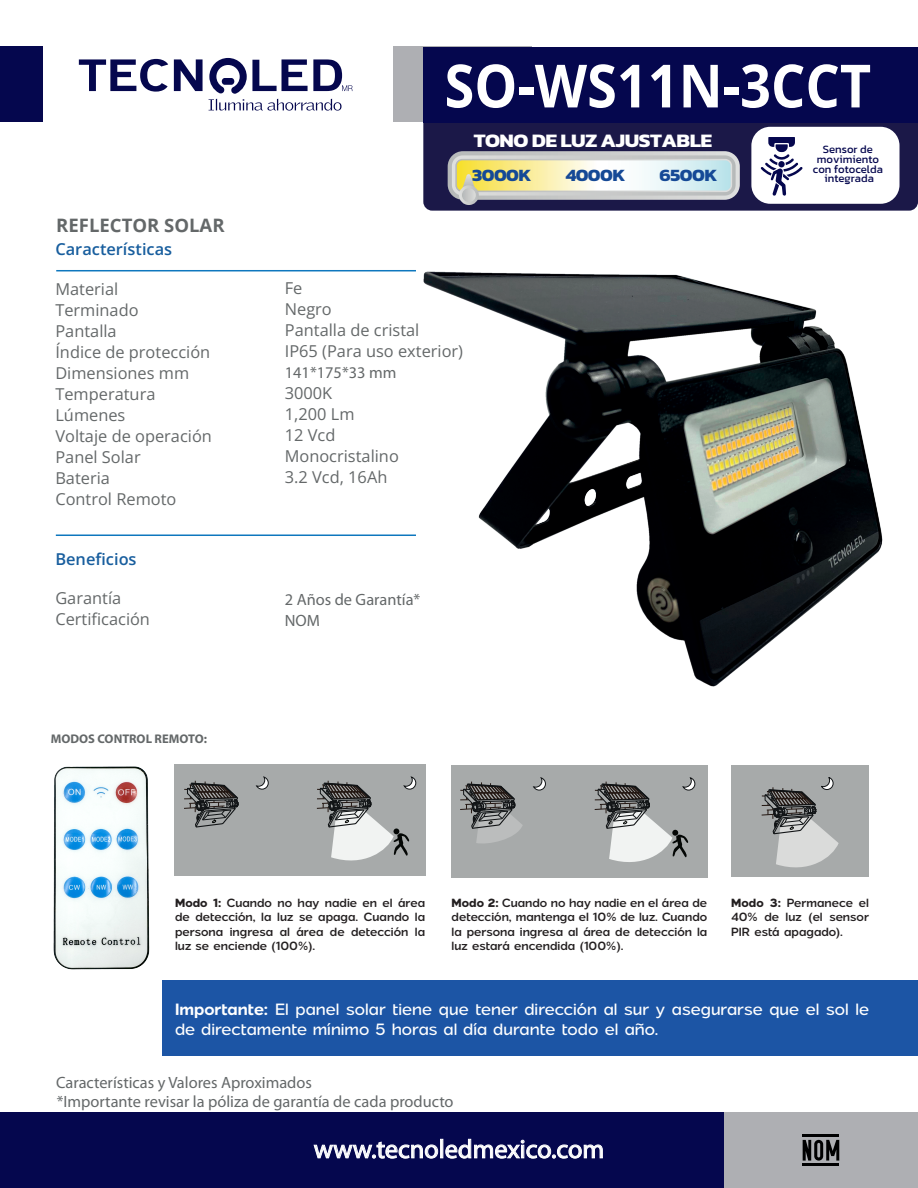
<style>
.page{position:relative;width:918px;height:1188px;background:#fff}
.page>*{position:absolute;margin:0;border:0;box-sizing:border-box;transform-origin:0 0}
.t1{font:700 59.7px "Open Sans";color:#fff;scale:.91 1}
.t2{font:26.1px "Myriad Pro";color:#fff}
.t3{font:700 19.35px "Kanit";letter-spacing:-.025em;color:#fff;scale:1.1 1}
.t4{font:700 18.6px "Open Sans";color:#646869}
.t5{font:700 17.4px "Kanit";letter-spacing:-.025em;color:#154996;scale:1.1 1}
.t6{font:500 16.5px/19.8px "Asen Pro";color:#fff}
.t7{font:16.35px/21px "Open Sans";color:#646869}
.t8{font:16.35px/21px "Myriad Pro";color:#646869}
.t9{font:600 16.35px "Open Sans";color:#185e9e}
.t10{font:700 12.6px "Myriad Pro";color:#646869}
.t11{font:600 12px/14.4px "Asen Pro";color:#231f20;text-align:justify}
.t12{font:11.4px/9.8px "Kanit";color:#05074e;text-align:center}
.s1{font-weight:800}
.s2{font-weight:700}
</style>
<div class="page">
<hr style="left:56px;top:270px;width:360px;height:1px;background:#0e77be">
<hr style="left:56px;top:535px;width:360px;height:1px;background:#0e77be">
<svg style="left:174px;top:59px;width:29px;height:32px"></svg>
<svg style="left:79px;top:59px;width:89px;height:33px"></svg>
<svg style="left:209px;top:58px;width:144px;height:53px"></svg>
<div style="left:0;top:47px;width:43px;height:75px;background:#05074e"></div>
<div style="left:393px;top:47px;width:139px;height:75px;background:#aeafb3"></div>
<div style="left:0;top:1112px;width:724px;height:76px;background:#05074e"></div>
<div style="left:724px;top:1112px;width:194px;height:76px;background:#aeafb3"></div>
<svg style="left:314px;top:1142px;width:124px;height:17px"></svg>
<div style="left:440px;top:1139px;width:3px;height:19px;border:1px solid #fff"></div>
<svg style="left:445px;top:1139px;width:158px;height:20px"></svg>
<hr style="left:803px;top:1163px;width:36px;height:3px;background:#000001">
<svg style="left:803px;top:1140px;width:36px;height:21px"></svg>
<hr style="left:803px;top:1134px;width:36px;height:3px;background:#000001">
<div style="left:423px;top:122px;width:495px;height:89px;background:#1b1848"></div>
<svg style="left:448px;top:151px;width:292px;height:49px"></svg>
<svg style="left:459px;top:185px;width:20px;height:20px"></svg>
<svg style="left:462px;top:188px;width:14px;height:14px"></svg>
<div style="left:423px;top:47px;width:495px;height:75px;background:#05074e"></div>
<div style="left:751px;top:127px;width:149px;height:77px;background:#fff;border-radius:19px"></div>
<svg style="left:761px;top:137px;width:42px;height:59px"></svg>
<img style="left:423px;top:271px;width:460px;height:416px">
<img style="left:53px;top:766px;width:97px;height:204px">
<div style="left:731px;top:765px;width:138px;height:112px;background:#a7aaaa"></div>
<svg style="left:761px;top:777px;width:78px;height:91px"></svg>
<div style="left:452px;top:765px;width:255px;height:113px;background:#a7aaaa"></div>
<svg style="left:460px;top:782px;width:63px;height:61px"></svg>
<svg style="left:532px;top:777px;width:14px;height:14px"></svg>
<svg style="left:594px;top:777px;width:102px;height:85px"></svg>
<div style="left:174px;top:765px;width:251px;height:111px;background:#a7aaaa"></div>
<svg style="left:184px;top:781px;width:55px;height:47px"></svg>
<svg style="left:255px;top:776px;width:14px;height:14px"></svg>
<svg style="left:316px;top:776px;width:101px;height:85px"></svg>
<div style="left:162px;top:981px;width:756px;height:75px;background:#1c55a5"></div>
<h3 class="t4" style="left:56px;top:212px;width:170px">REFLECTOR SOLAR</h3>
<h3 class="t9" style="left:55px;top:238px;width:118px">Características</h3>
<h3 class="t7" style="left:55px;top:279px;width:158px">Material<br>Terminado<br>Pantalla<br>Índice de protección<br>Dimensiones mm<br>Temperatura<br>Lúmenes<br>Voltaje de operación<br>Panel Solar<br>Bateria<br>Control Remoto</h3>
<h3 class="t9" style="left:55px;top:548px;width:83px">Beneficios</h3>
<h3 class="t7" style="left:55px;top:588px;width:96px">Garantía<br>Certificación</h3>
<p class="t10" style="left:51px;top:730px;width:158px">MODOS CONTROL REMOTO:</p>
<h1 class="t1" style="left:445px;top:44px;width:470px">SO-WS11N-3CCT</h1>
<p class="t12" style="left:813px;top:144px;width:71px">Sensor de movimiento con fotocelda integrada</p>
<h3 class="t3" style="left:474px;top:126px;width:218px">TONO DE LUZ AJUSTABLE</h3>
<h3 class="t5" style="left:472px;top:162px;width:56px">3000K</h3>
<h3 class="t5" style="left:566px;top:162px;width:56px">4000K</h3>
<h3 class="t5" style="left:660px;top:162px;width:54px">6500K</h3>
<h3 class="t7" style="left:285px;top:278px;width:180px">Fe<br>Negro<br>Pantalla de cristal<br>IP65 (Para uso exterior)</h3>
<h3 class="t8" style="left:285px;top:362px;width:113px">141*175*33 mm</h3>
<h3 class="t7" style="left:285px;top:383px;width:116px">3000K<br>1,200 Lm<br>12 Vcd<br>Monocristalino<br>3.2 Vcd, 16Ah</h3>
<h3 class="t8" style="left:285px;top:589px;width:137px">2 Años de Garantía*<br>NOM</h3>
<p class="t11" style="left:175px;top:895px;width:252px"><span class="s1">Modo 1:</span> Cuando no hay nadie en el área de detección, la luz se apaga. Cuando la persona ingresa al área de detección la luz se enciende (100%).</p>
<p class="t11" style="left:452px;top:895px;width:257px"><span class="s1">Modo 2:</span> Cuando no hay nadie en el área de detección, mantenga el 10% de luz. Cuando la persona ingresa al área de detección la luz estará encendida (100%).</p>
<p class="t11" style="left:731px;top:895px;width:139px"><span class="s1">Modo 3:</span> Permanece el 40% de luz (el sensor PIR está apagado).</p>
<h3 class="t6" style="left:175px;top:999px;width:695px"><span class="s2">Importante:</span> El panel solar tiene que tener dirección al sur y asegurarse que el sol le de directamente mínimo 5 horas al día durante todo el año.</h3>
<h3 class="t8" style="left:56px;top:1073px;width:399px;line-height:18.8px">Características y Valores Aproximados<br>*Importante revisar la póliza de garantía de cada producto</h3>
<h2 class="t2" style="left:314px;top:1133px;width:292px">www.tecnoledmexico.com</h2>
</div>
